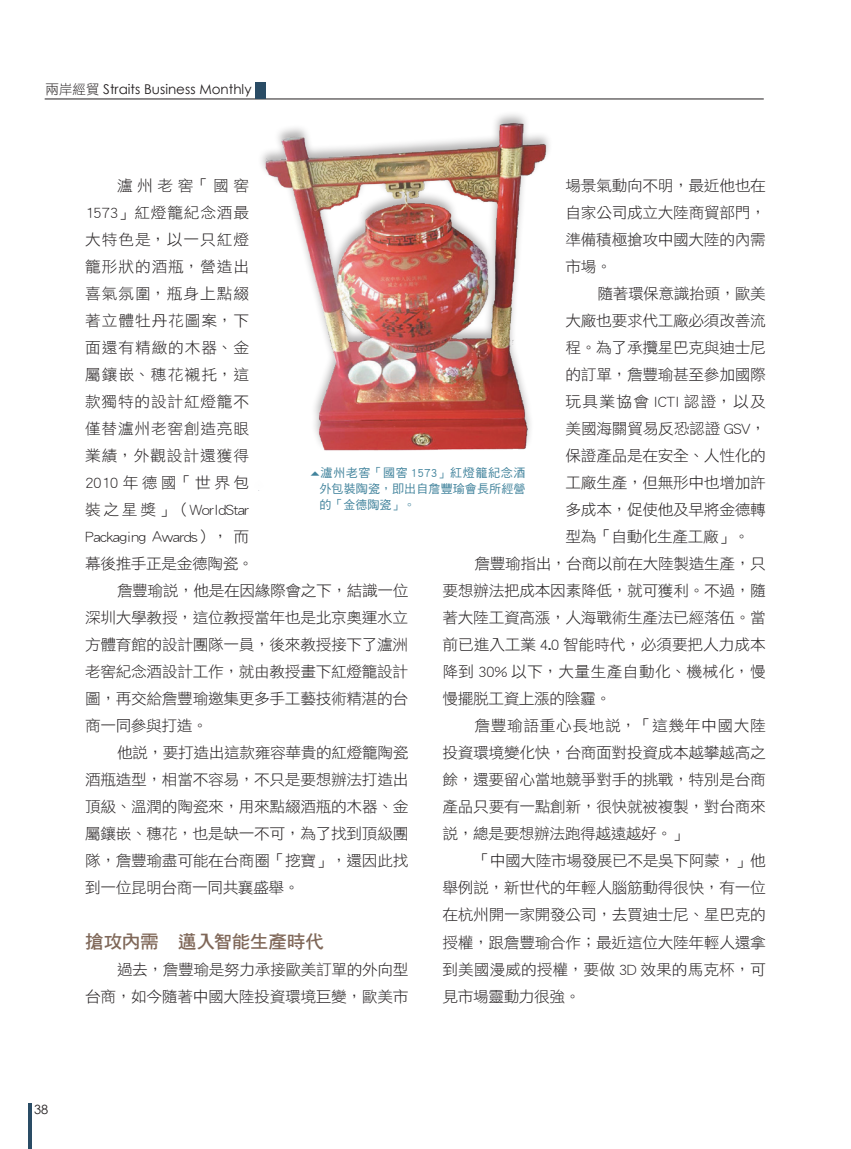
<style>
.page{position:relative;width:851px;height:1149px;background:#fff}
.page>*{position:absolute;margin:0;border:0;box-sizing:border-box;transform-origin:0 0}
.t1{font:18.15px "DF Hei Std W7";letter-spacing:-.025em;color:#7f6758}
.t2{font:15.3px/27px "DF Hei Std W3";letter-spacing:-.025em;color:#231f20;text-align:right}
.t3{font:15.3px "DF Hei Std W3";letter-spacing:.055em;color:#231f20}
.t4{font:15.3px "DF Hei Std W3";letter-spacing:.02em;color:#231f20}
.t5{font:15.3px "DF Hei Std W3";color:#231f20}
.t6{font:15.3px "DF Hei Std W3";letter-spacing:.045em;color:#231f20}
.t7{font:15.3px "DF Hei Std W3";letter-spacing:.035em;color:#231f20}
.t8{font:15.3px "DF Hei Std W3";letter-spacing:.075em;color:#231f20}
.t9{font:15.3px "DF Hei Std W3";letter-spacing:.05em;color:#231f20}
.t10{font:15.3px "DF Hei Std W3";letter-spacing:.21em;color:#231f20}
.t11{font:13.5px "Century Gothic";color:#231f20}
.t12{font:12.75px "Century Gothic";color:#231f20}
.t13{font:12px/15.8px "DF Hei Std W5";letter-spacing:.01em;color:#41839c;text-align:justify}
.s1{font-family:"DF Hei Std W3"}
</style>
<div class="page">
<img style="left:261px;top:114px;width:288px;height:337px">
<hr style="left:45px;top:99px;width:718px;height:1px;background:#231f20">
<div style="left:256px;top:83px;width:10px;height:16px;background:#2a4c65"></div>
<hr style="left:28px;top:1103px;width:3px;height:45px;background:#2a4c65">
<p class="t11" style="left:45px;top:80px;width:207px"><span class="s1">兩岸經貿</span> Straits Business Monthly</p>
<p class="t2" style="left:117px;top:172px;width:134px">瀘州老窖「國窖</p>
<p class="t9" style="left:85px;top:204px;width:166px">1573」紅燈籠紀念酒最</p>
<p class="t3" style="left:85px;top:231px;width:166px">大特色是，以一只紅燈</p>
<p class="t3" style="left:85px;top:258px;width:166px">籠形狀的酒瓶，營造出</p>
<p class="t3" style="left:85px;top:285px;width:166px">喜氣氛圍，瓶身上點綴</p>
<p class="t3" style="left:85px;top:312px;width:166px">著立體牡丹花圖案，下</p>
<p class="t3" style="left:85px;top:339px;width:166px">面還有精緻的木器、金</p>
<p class="t2" style="left:85px;top:361px;width:166px">屬鑲嵌、穗花襯托，這</p>
<p class="t6" style="left:85px;top:393px;width:166px">款獨特的設計紅燈籠不</p>
<p class="t6" style="left:85px;top:420px;width:166px">僅替瀘州老窖創造亮眼</p>
<p class="t3" style="left:85px;top:447px;width:166px">業績，外觀設計還獲得</p>
<p class="t10" style="left:85px;top:474px;width:166px">2010年德國「世界包</p>
<p class="t2" style="left:85px;top:496px;width:166px">裝之星獎」（WorldStar</p>
<p class="t2" style="left:85px;top:523px;width:166px">Packaging Awards），而</p>
<p class="t2" style="left:85px;top:550px;width:170px">幕後推手正是金德陶瓷。</p>
<p class="t2" style="left:117px;top:577px;width:293px">詹豐瑜說，他是在因緣際會之下，結識一位</p>
<p class="t2" style="left:85px;top:604px;width:325px">深圳大學教授，這位教授當年也是北京奧運水立</p>
<p class="t2" style="left:85px;top:631px;width:325px">方體育館的設計團隊一員，後來教授接下了瀘洲</p>
<p class="t2" style="left:85px;top:658px;width:325px">老窖紀念酒設計工作，就由教授畫下紅燈籠設計</p>
<p class="t2" style="left:85px;top:685px;width:325px">圖，再交給詹豐瑜邀集更多手工藝技術精湛的台</p>
<p class="t2" style="left:85px;top:712px;width:124px">商一同參與打造。</p>
<p class="t2" style="left:117px;top:739px;width:293px">他說，要打造出這款雍容華貴的紅燈籠陶瓷</p>
<p class="t2" style="left:85px;top:766px;width:325px">酒瓶造型，相當不容易，不只是要想辦法打造出</p>
<p class="t2" style="left:85px;top:793px;width:325px">頂級、溫潤的陶瓷來，用來點綴酒瓶的木器、金</p>
<p class="t2" style="left:85px;top:819px;width:325px">屬鑲嵌、穗花，也是缺一不可，為了找到頂級團</p>
<p class="t2" style="left:85px;top:846px;width:325px">隊，詹豐瑜盡可能在台商圈「挖寶」，還因此找</p>
<p class="t2" style="left:85px;top:873px;width:216px">到一位昆明台商一同共襄盛舉。</p>
<p class="t1" style="left:85px;top:930px;width:240px">搶攻內需　邁入智能生產時代</p>
<p class="t2" style="left:85px;top:955px;width:325px">過去，詹豐瑜是努力承接歐美訂單的外向型<br>台商，如今隨著中國大陸投資環境巨變，歐美市</p>
<p class="t2" style="left:565px;top:172px;width:202px;text-align:justify">場景氣動向不明，最近他也在自家公司成立大陸商貿部門，準備積極搶攻中國大陸的內需市場。</p>
<p class="t2" style="left:597px;top:280px;width:170px">隨著環保意識抬頭，歐美</p>
<p class="t2" style="left:565px;top:307px;width:202px">大廠也要求代工廠必須改善流</p>
<p class="t2" style="left:565px;top:334px;width:202px">程。為了承攬星巴克與迪士尼</p>
<p class="t2" style="left:565px;top:361px;width:202px">的訂單，詹豐瑜甚至參加國際</p>
<p class="t8" style="left:565px;top:393px;width:202px">玩具業協會 ICTI 認證，以及</p>
<p class="t2" style="left:565px;top:415px;width:202px">美國海關貿易反恐認證 GSV，</p>
<p class="t2" style="left:565px;top:442px;width:202px">保證產品是在安全、人性化的</p>
<p class="t2" style="left:565px;top:469px;width:202px">工廠生產，但無形中也增加許</p>
<p class="t2" style="left:565px;top:496px;width:202px">多成本，促使他及早將金德轉</p>
<p class="t2" style="left:565px;top:523px;width:185px">型為「自動化生產工廠」。</p>
<p class="t2" style="left:474px;top:550px;width:293px">詹豐瑜指出，台商以前在大陸製造生產，只</p>
<p class="t2" style="left:442px;top:577px;width:325px">要想辦法把成本因素降低，就可獲利。不過，隨</p>
<p class="t2" style="left:442px;top:604px;width:325px">著大陸工資高漲，人海戰術生產法已經落伍。當</p>
<p class="t2" style="left:442px;top:631px;width:325px">前已進入工業 4.0 智能時代，必須要把人力成本</p>
<p class="t4" style="left:442px;top:663px;width:325px">降到 30% 以下，大量生產自動化、機械化，慢</p>
<p class="t2" style="left:442px;top:685px;width:170px">慢擺脫工資上漲的陰霾。</p>
<p class="t7" style="left:474px;top:717px;width:293px">詹豐瑜語重心長地說，「這幾年中國大陸</p>
<p class="t2" style="left:442px;top:739px;width:325px">投資環境變化快，台商面對投資成本越攀越高之</p>
<p class="t2" style="left:442px;top:766px;width:325px">餘，還要留心當地競爭對手的挑戰，特別是台商</p>
<p class="t2" style="left:442px;top:793px;width:325px">產品只要有一點創新，很快就被複製，對台商來</p>
<p class="t2" style="left:442px;top:819px;width:246px">說，總是要想辦法跑得越遠越好。」</p>
<p class="t2" style="left:474px;top:846px;width:293px">「中國大陸市場發展已不是吳下阿蒙，」他</p>
<p class="t2" style="left:442px;top:873px;width:325px">舉例說，新世代的年輕人腦筋動得很快，有一位</p>
<p class="t2" style="left:442px;top:900px;width:325px">在杭州開一家開發公司，去買迪士尼、星巴克的</p>
<p class="t2" style="left:442px;top:927px;width:325px">授權，跟詹豐瑜合作；最近這位大陸年輕人還拿</p>
<p class="t5" style="left:442px;top:960px;width:325px">到美國漫威的授權，要做 3D 效果的馬克杯，可</p>
<p class="t2" style="left:442px;top:981px;width:139px">見市場靈動力很強。</p>
<p class="t13" style="left:319px;top:465px;width:207px">瀘州老窖「國窖 1573」紅燈籠紀念酒外包裝陶瓷，即出自詹豐瑜會長所經營的「金德陶瓷」。</p>
<p class="t12" style="left:34px;top:1100px;width:16px">38</p>
</div>
